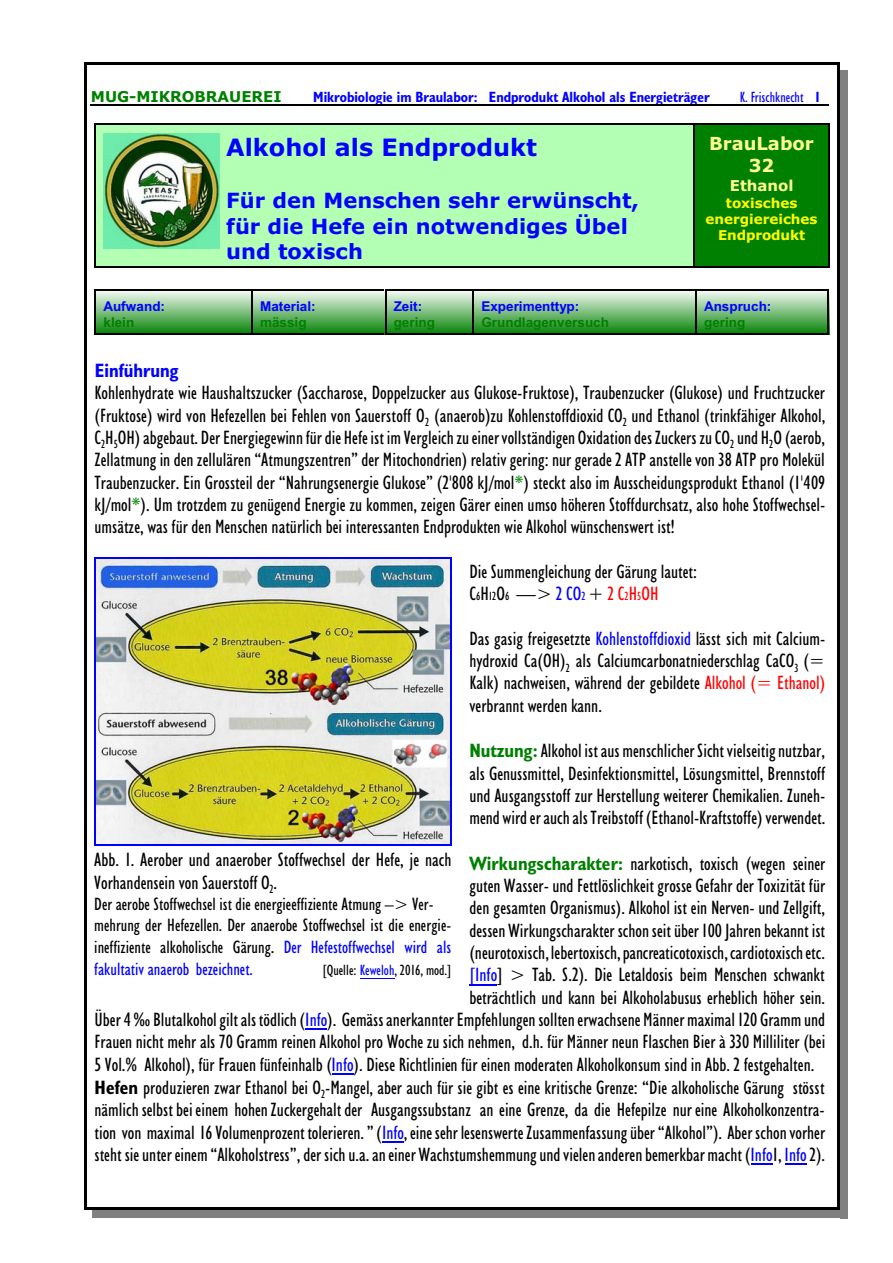
<style>
.page{position:relative;width:893px;height:1263px;background:#fff}
.page>*{position:absolute;margin:0;border:0;box-sizing:border-box;transform-origin:0 0}
.t1{font:700 24px "Verdana";color:#00f}
.t2{font:700 21px/25.5px "Verdana";color:#00f}
.t3{font:condensed 19.5px/22.4px "Humanist 521 BT";color:#000;text-align:justify}
.t4{font:700 condensed 19.5px "Humanist 521 BT";color:#00f}
.t5{font:condensed 18px/21.8px "Humanist 521 BT";color:#000}
.t6{font:700 18px/21.8px "Verdana";color:#ffff8f;text-align:center}
.t7{font:700 condensed 15px "Humanist 521 BT";color:#00f}
.t8{font:condensed 15px "Humanist 521 BT";color:#000}
.t9{font:700 15px "Verdana";color:#008000}
.t10{font:condensed 15px "Humanist 521 BT";color:#00f}
.t11{font:700 15px "Verdana";color:#ffff8f}
.t12{font:700 13.5px "Arial";color:#00f}
.t13{font:700 13.5px "Arial";color:#008000}
.t14{font:700 13.5px/16.4px "Verdana";color:#ff0;text-align:center}
.s1{font-weight:700}
.s2{color:#008000}
.s3{font-size:12px}
.s4{color:#00f}
.s5{font-size:12px;color:#00f}
.s6{color:#f00}
.s7{font-size:12px;color:#f00}
.s8{font-weight:700;color:#008000}
.s9{font-size:19.5px}
.s10{font-style:italic;color:#00f}
</style>
<div class="page">
<hr style="left:84px;top:62px;width:3px;height:1148px;background:#000">
<hr style="left:837px;top:62px;width:3px;height:1148px;background:#000">
<hr style="left:84px;top:62px;width:756px;height:3px;background:#000">
<hr style="left:84px;top:1207px;width:756px;height:3px;background:#000">
<div style="left:840px;top:70px;width:8px;height:1148px;background:#808080"></div>
<div style="left:92px;top:1210px;width:756px;height:8px;background:#808080"></div>
<hr style="left:90px;top:105px;width:739px;height:1px;background:#000">
<div style="left:94px;top:123px;width:599px;height:145px;background:#b3ffb3"></div>
<hr style="left:94px;top:123px;width:2px;height:145px;background:#000">
<hr style="left:94px;top:123px;width:599px;height:2px;background:#000">
<hr style="left:94px;top:266px;width:599px;height:2px;background:#000">
<div style="left:693px;top:123px;width:137px;height:145px;background:#008000"></div>
<hr style="left:693px;top:123px;width:1px;height:145px;background:#000">
<hr style="left:829px;top:123px;width:1px;height:145px;background:#000">
<hr style="left:693px;top:123px;width:137px;height:2px;background:#000">
<hr style="left:693px;top:266px;width:137px;height:2px;background:#000">
<img style="left:96px;top:290px;width:732px;height:43px">
<hr style="left:94px;top:289px;width:2px;height:46px;background:#000">
<hr style="left:94px;top:289px;width:157px;height:1px;background:#000">
<hr style="left:94px;top:333px;width:157px;height:2px;background:#000">
<hr style="left:251px;top:289px;width:1px;height:46px;background:#000">
<hr style="left:251px;top:289px;width:134px;height:1px;background:#000">
<hr style="left:251px;top:333px;width:134px;height:2px;background:#000">
<hr style="left:385px;top:289px;width:1px;height:46px;background:#000">
<hr style="left:385px;top:289px;width:87px;height:1px;background:#000">
<hr style="left:385px;top:333px;width:87px;height:2px;background:#000">
<hr style="left:472px;top:289px;width:2px;height:46px;background:#000">
<hr style="left:472px;top:289px;width:223px;height:1px;background:#000">
<hr style="left:472px;top:333px;width:223px;height:2px;background:#000">
<hr style="left:695px;top:289px;width:2px;height:46px;background:#000">
<hr style="left:828px;top:289px;width:1px;height:46px;background:#000">
<hr style="left:695px;top:289px;width:134px;height:1px;background:#000">
<hr style="left:695px;top:333px;width:134px;height:2px;background:#000">
<img style="left:96px;top:558px;width:354px;height:287px">
<hr style="left:94px;top:557px;width:2px;height:289px;background:#00f">
<hr style="left:450px;top:557px;width:1px;height:289px;background:#00f">
<hr style="left:94px;top:557px;width:357px;height:1px;background:#00f">
<hr style="left:94px;top:845px;width:357px;height:1px;background:#00f">
<hr style="left:360px;top:977px;width:34px;height:1px;background:#00f">
<svg style="left:469px;top:984px;width:28px;height:1px"></svg>
<svg style="left:305px;top:1029px;width:22px;height:1px"></svg>
<svg style="left:332px;top:1073px;width:22px;height:1px"></svg>
<svg style="left:382px;top:1141px;width:22px;height:1px"></svg>
<hr style="left:751px;top:1163px;width:22px;height:2px;background:#00f">
<hr style="left:785px;top:1163px;width:22px;height:2px;background:#00f">
<img style="left:104px;top:134px;width:116px;height:114px">
<p class="t9" style="left:91px;top:90px;width:192px">MUG-MIKROBRAUEREI</p>
<p class="t7" style="left:313px;top:90px;width:398px">Mikrobiologie im Braulabor: Endprodukt Alkohol als Energieträger</p>
<p class="t10" style="left:740px;top:90px;width:81px">K. Frischknecht <span class="s1">1</span></p>
<p class="t12" style="left:103px;top:301px;width:63px">Aufwand:</p>
<p class="t13" style="left:103px;top:318px;width:32px">klein</p>
<p class="t1" style="left:226px;top:138px;width:312px">Alkohol als Endprodukt</p>
<p class="t2" style="left:226px;top:189px;width:414px">Für den Menschen sehr erwünscht, für die Hefe ein notwendiges Übel und toxisch</p>
<p class="t12" style="left:260px;top:301px;width:57px">Material:</p>
<p class="t13" style="left:260px;top:318px;width:48px">mässig</p>
<p class="t12" style="left:394px;top:301px;width:30px">Zeit:</p>
<p class="t13" style="left:394px;top:318px;width:43px">gering</p>
<p class="t12" style="left:481px;top:301px;width:99px">Experimenttyp:</p>
<p class="t13" style="left:481px;top:318px;width:129px">Grundlagenversuch</p>
<p class="t6" style="left:709px;top:134px;width:106px">BrauLabor<br>32</p>
<p class="t11" style="left:730px;top:179px;width:65px">Ethanol</p>
<p class="t14" style="left:706px;top:196px;width:113px">toxisches energiereiches<br>Endprodukt</p>
<p class="t12" style="left:704px;top:301px;width:69px">Anspruch:</p>
<p class="t13" style="left:704px;top:318px;width:43px">gering</p>
<p class="t4" style="left:95px;top:362px;width:85px">Einführung</p>
<p class="t3" style="left:94px;top:383px;width:732px">Kohlenhydrate wie Haushaltszucker (Saccharose, Doppelzucker aus Glukose-Fruktose), Traubenzucker (Glukose) und Fruchtzucker (Fruktose) wird von Hefezellen bei Fehlen von Sauerstoff O<sub>2</sub> (anaerob)zu Kohlenstoffdioxid CO<sub>2</sub> und Ethanol (trinkfähiger Alkohol, C<sub>2</sub>H<sub>5</sub>OH) abgebaut. Der Energiegewinn für die Hefe ist im Vergleich zu einer vollständigen Oxidation des Zuckers zu CO<sub>2</sub> und H<sub>2</sub>O (aerob, Zellatmung in den zellulären “Atmungszentren” der Mitochondrien) relativ gering: nur gerade 2 ATP anstelle von 38 ATP pro Molekül Traubenzucker. Ein Grossteil der “Nahrungsenergie Glukose” (2'808 kJ/mol<span class="s2">*</span>) steckt also im Ausscheidungsprodukt Ethanol (1'409 kJ/mol<span class="s2">*</span>). Um trotzdem zu genügend Energie zu kommen, zeigen Gärer einen umso höheren Stoffdurchsatz, also hohe Stoffwechsel&shy;umsätze, was für den Menschen natürlich bei interessanten Endprodukten wie Alkohol wünschenswert ist!</p>
<p class="t3" style="left:469px;top:561px;width:229px">Die Summengleichung der Gärung lautet:<br>C<span class="s3">6</span>H<span class="s3">12</span>O<span class="s3">6</span> —&gt; <span class="s4">2 CO</span><span class="s5">2</span> + <span class="s6">2 C</span><span class="s7">2</span><span class="s6">H</span><span class="s7">5</span><span class="s6">OH</span></p>
<p class="t3" style="left:469px;top:628px;width:357px">Das gasig freigesetzte <span class="s4">Kohlenstoffdioxid</span> lässt sich mit Calcium&shy;hydroxid Ca(OH)<sub>2</sub> als Calciumcarbonatniederschlag CaCO<sub>3</sub> (= Kalk) nachweisen, während der gebildete <span class="s6">Alkohol (= Ethanol) </span>verbrannt werden kann.</p>
<p class="t3" style="left:469px;top:741px;width:357px"><span class="s8">Nutzung:</span> Alkohol ist aus menschlicher Sicht vielseitig nutzbar, als Genussmittel, Desinfektionsmittel, Lösungsmittel, Brennstoff und Ausgangsstoff zur Herstellung weiterer Chemikalien. Zuneh&shy;mend wird er auch als Treibstoff (Ethanol-Kraftstoffe) verwendet.</p>
<p class="t3" style="left:469px;top:853px;width:357px"><span class="s8">Wirkungscharakter:</span> narkotisch, toxisch (wegen seiner</p>
<p class="t3" style="left:469px;top:876px;width:357px">guten Wasser- und Fettlöslichkeit grosse Gefahr der Toxizität für</p>
<p class="t3" style="left:469px;top:898px;width:357px">den gesamten Organismus). Alkohol ist ein Nerven- und Zellgift,</p>
<p class="t3" style="left:469px;top:920px;width:357px">dessen Wirkungscharakter schon seit über 100 Jahren bekannt ist</p>
<p class="t3" style="left:469px;top:943px;width:357px">(neurotoxisch, lebertoxisch, pancreaticotoxisch, cardiotoxisch etc.</p>
<p class="t3" style="left:469px;top:965px;width:357px"><span class="s4">[Info</span>] &gt; Tab. S.2). Die Letaldosis beim Menschen schwankt</p>
<p class="t3" style="left:469px;top:987px;width:357px">beträchtlich und kann bei Alkoholabusus erheblich höher sein.</p>
<p class="t3" style="left:94px;top:1010px;width:732px">Über 4 ‰ Blutalkohol gilt als tödlich (<span class="s4">Info</span>). Gemäss anerkannter Empfehlungen sollten erwachsene Männer maximal 120 Gramm und</p>
<p class="t3" style="left:94px;top:1032px;width:732px">Frauen nicht mehr als 70 Gramm reinen Alkohol pro Woche zu sich nehmen, d.h. für Männer neun Flaschen Bier à 330 Milliliter (bei</p>
<p class="t3" style="left:94px;top:1054px;width:721px">5 Vol.% Alkohol), für Frauen fünfeinhalb (<span class="s4">Info</span>). Diese Richtlinien für einen moderaten Alkoholkonsum sind in Abb. 2 festgehalten.</p>
<p class="t3" style="left:94px;top:1077px;width:732px"><span class="s1">Hefen</span> produzieren zwar Ethanol bei O<sub>2</sub>-Mangel, aber auch für sie gibt es eine kritische Grenze: “Die alkoholische Gärung stösst</p>
<p class="t3" style="left:94px;top:1100px;width:732px">nämlich selbst bei einem hohen Zuckergehalt der Ausgangssubstanz an eine Grenze, da die Hefepilze nur eine Alkoholkonzentra-</p>
<p class="t3" style="left:94px;top:1122px;width:732px">tion von maximal 16 Volumenprozent tolerieren. ” (<span class="s4">Info</span>, eine sehr lesenswerte Zusammenfassung über “Alkohol”). Aber schon vorher</p>
<p class="t3" style="left:94px;top:1144px;width:732px">steht sie unter einem “Alkoholstress”, der sich u.a. an einer Wachstumshemmung und vielen anderen bemerkbar macht (<span class="s4">Info</span>1, <span class="s4">Info</span> 2).</p>
<p class="t3" style="left:94px;top:850px;width:359px">Abb. 1. Aerober und anaerober Stoffwechsel der Hefe, je nach<br>Vorhandensein von Sauerstoff O<sub>2</sub>.</p>
<p class="t5" style="left:94px;top:894px;width:358px">Der aerobe Stoffwechsel ist die energieeffiziente Atmung –&gt; Ver&shy;mehrung der Hefezellen. Der anaerobe Stoffwechsel ist die energie&shy;ineffiziente alkoholische Gärung<span class="s9">.</span> <span class="s4">Der Hefestoffwechsel wird als </span><span class="s10">fakultativ anaerob</span> <span class="s4">bezeichnet.</span></p>
<p class="t8" style="left:323px;top:963px;width:130px">[Quelle: <span class="s4">Keweloh</span>, 2016, mod.]</p>
</div>
